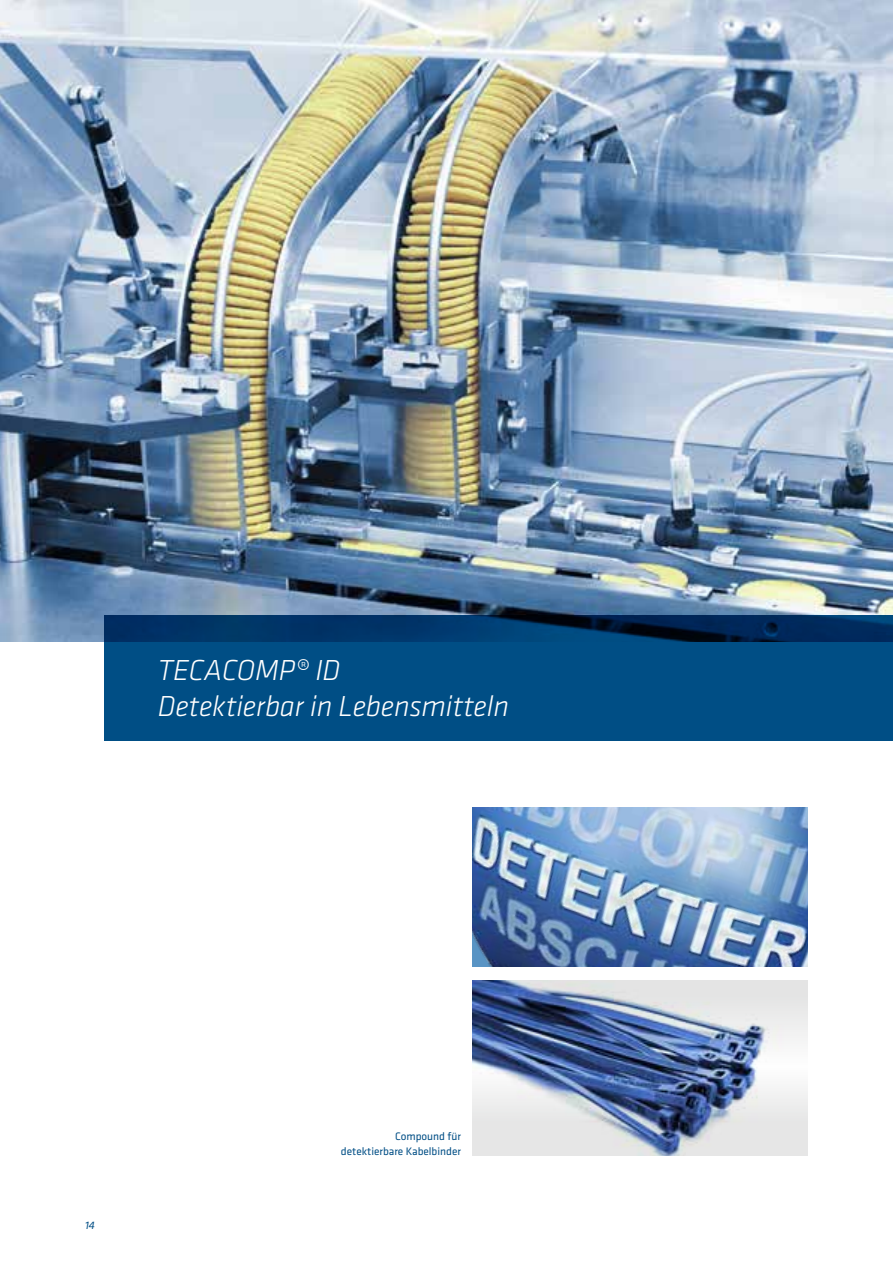
<style>
.page{position:relative;width:893px;height:1263px;background:#fff}
.page>*{position:absolute;margin:0;border:0;box-sizing:border-box;transform-origin:0 0}
.t1{font:italic 300 30px/36px "Klavika";letter-spacing:-.005em;color:#fff}
.t2{font:11.25px/15px "Klavika";color:#004e85;text-align:right}
.t3{font:italic 11.25px "Klavika";color:#004e85}
</style>
<div class="page">
<img style="left:472px;top:980px;width:336px;height:175px">
<img style="left:0;top:0;width:893px;height:641px">
<svg style="left:104px;top:615px;width:789px;height:126px;background:#00477c"></svg>
<img style="left:472px;top:808px;width:336px;height:158px">
<p class="t1" style="left:158px;top:652px;width:353px">TECACOMP® ID<br>Detektierbar in Lebensmitteln</p>
<p class="t3" style="left:85px;top:1218px;width:11px">14</p>
<p class="t2" style="left:341px;top:1128px;width:122px">Compound für detektierbare Kabelbinder</p>
</div>
